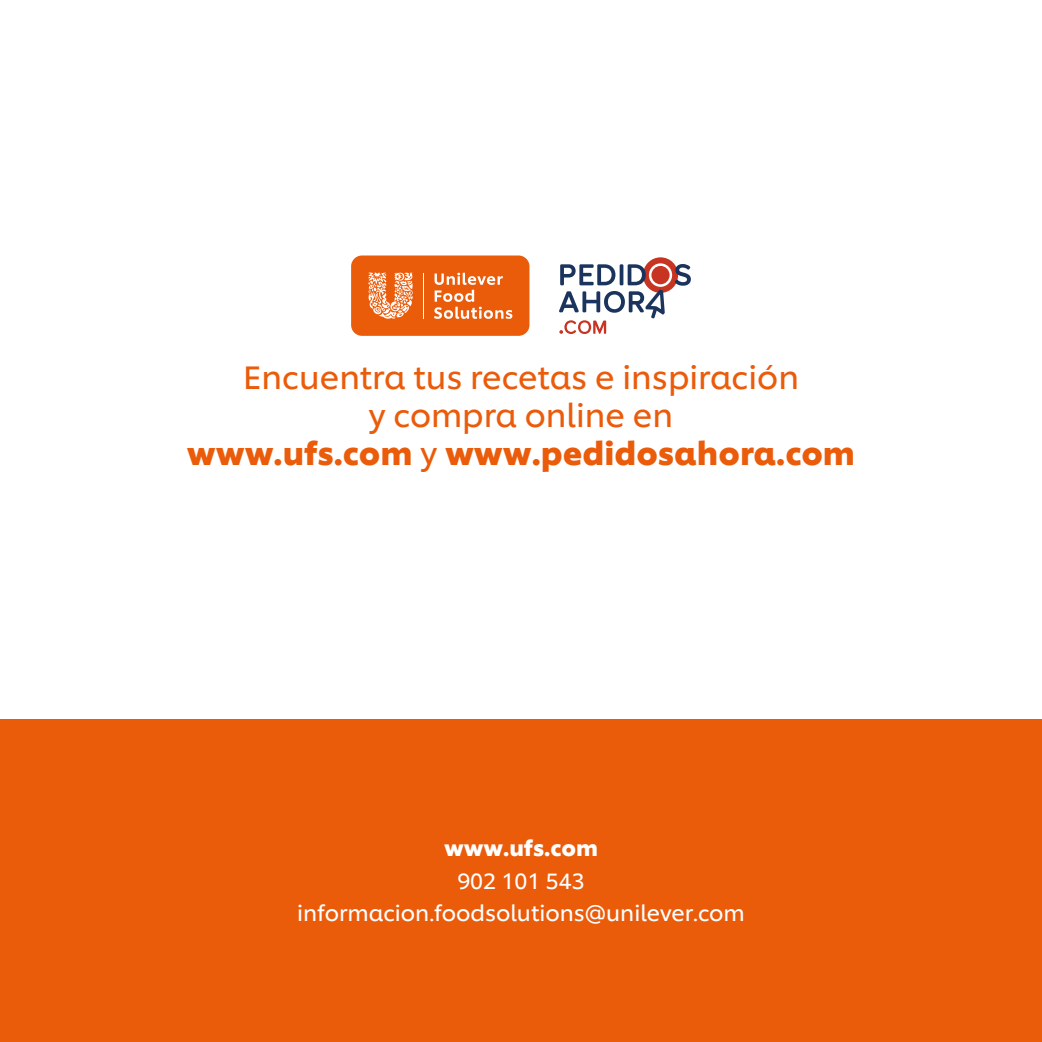
<style>
.page{position:relative;width:1042px;height:1042px;background:#fff}
.page>*{position:absolute;margin:0;border:0;box-sizing:border-box;transform-origin:0 0}
.t1{font:32.02px/38.5px "Unilever Shilling";color:#ea5b0a;text-align:center}
.t2{font:21.88px/32.7px "Unilever Shilling";color:#fff;text-align:center}
.t3{font:700 21.88px "Unilever Shilling";color:#fff}
.s1{font-weight:700}
</style>
<div class="page">
<div style="left:0;top:719px;width:1042px;height:323px;background:#ea5b0a"></div>
<div style="left:351px;top:255px;width:178px;height:81px;background:#ea5b0a;border-radius:11px"></div>
<svg style="left:368px;top:272px;width:45px;height:47px"></svg>
<hr style="left:423px;top:273px;width:1px;height:46px;background:#fff">
<svg style="left:434px;top:273px;width:78px;height:46px"></svg>
<svg style="left:559px;top:257px;width:132px;height:77px"></svg>
<p class="t1" style="left:187px;top:355px;width:669px">Encuentra tus recetas e inspiración<br>y compra online en<br><span class="s1">www.ufs.com</span> y <span class="s1">www.pedidosahora.com</span></p>
<p class="t3" style="left:444px;top:830px;width:155px">www.ufs.com</p>
<p class="t2" style="left:297px;top:862px;width:449px">902 101 543 informacion.foodsolutions@unilever.com</p>
</div>
